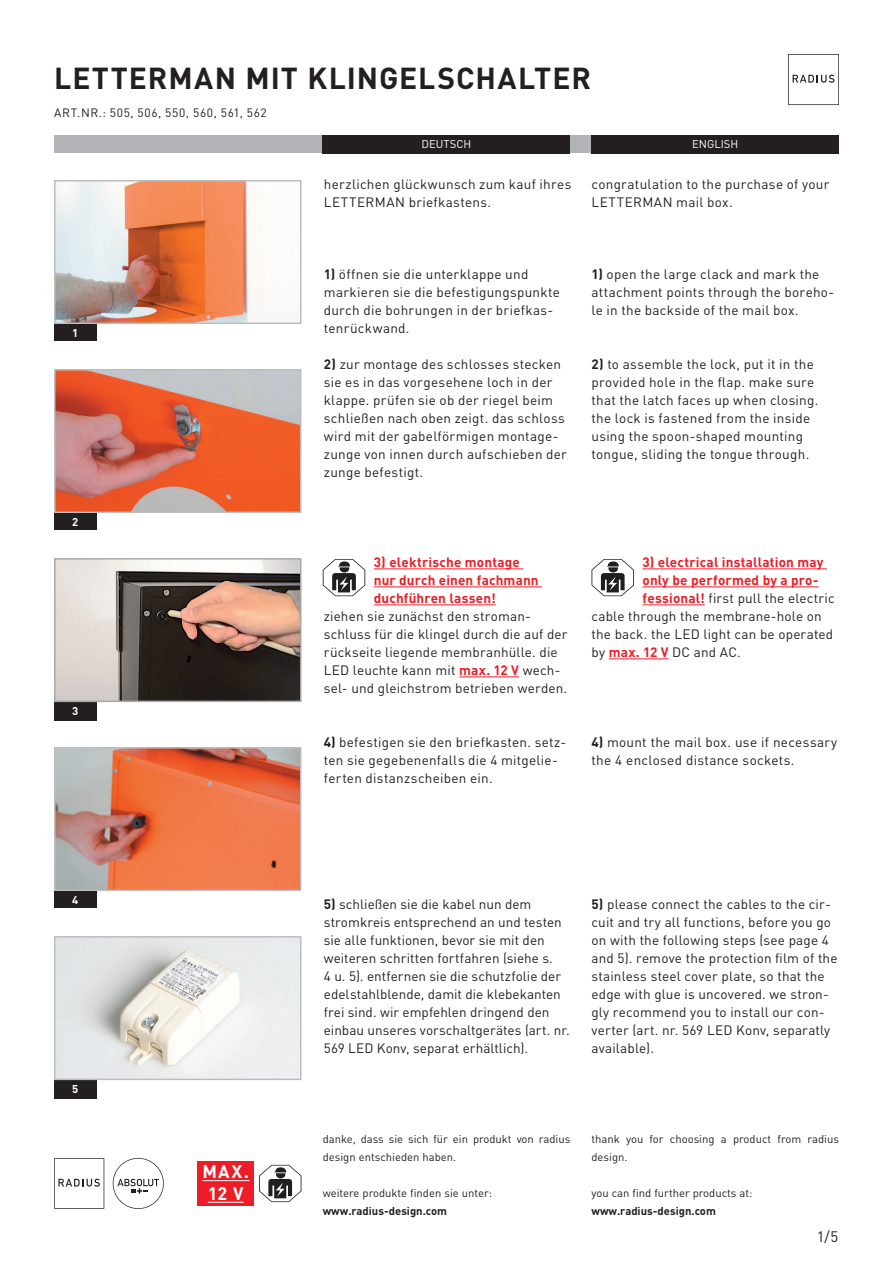
<style>
.page{position:relative;width:893px;height:1263px;background:#fff}
.page>*{position:absolute;margin:0;border:0;box-sizing:border-box;transform-origin:0 0}
.t1{font:700 30px "DIN Pro";letter-spacing:.035em;color:#231f20}
.t2{font:700 18px/21.6px "DIN Pro";color:#fff}
.t3{font:15px "DIN Pro";color:#231f20}
.t4{font:13.5px/18px "DIN Pro";letter-spacing:.015em;color:#231f20}
.t5{font:700 13.5px/18px "DIN Pro";letter-spacing:.015em;color:#ee1c26}
.t6{font:12px "DIN Pro";letter-spacing:.06em;color:#231f20}
.t7{font:11.25px/18px "DIN Pro";color:#231f20}
.t8{font:700 11.25px "DIN Pro";color:#231f20}
.t9{font:11.25px "DIN Pro";color:#fff}
.t10{font:700 11.25px "DIN Pro";color:#fff}
.s1{font-weight:700}
.s2{font-weight:700;color:#ee1c26}
</style>
<div class="page">
<div style="left:54px;top:135px;width:785px;height:18px;background:#b2b3b7"></div>
<div style="left:323px;top:135px;width:247px;height:18px;background:#231f20"></div>
<div style="left:591px;top:135px;width:248px;height:18px;background:#231f20"></div>
<svg style="left:259px;top:1165px;width:42px;height:37px"></svg>
<div style="left:198px;top:1161px;width:56px;height:45px;background:#ee1c26"></div>
<hr style="left:202px;top:1180px;width:48px;height:1px;background:#fff">
<hr style="left:208px;top:1202px;width:36px;height:1px;background:#fff">
<svg style="left:788px;top:54px;width:51px;height:51px"></svg>
<svg style="left:54px;top:1158px;width:50px;height:51px"></svg>
<svg style="left:113px;top:1158px;width:51px;height:51px"></svg>
<div style="left:54px;top:1080px;width:43px;height:18px;background:#231f20"></div>
<div style="left:54px;top:702px;width:43px;height:18px;background:#231f20"></div>
<img style="left:57px;top:561px;width:242px;height:138px">
<div style="left:54px;top:558px;width:248px;height:144px;border:2px solid #a8a9ad"></div>
<img style="left:57px;top:183px;width:231px;height:138px">
<div style="left:54px;top:180px;width:247px;height:144px;border:2px solid #bcbdc0"></div>
<div style="left:54px;top:324px;width:43px;height:17px;background:#231f20"></div>
<img style="left:57px;top:750px;width:241px;height:138px">
<div style="left:54px;top:747px;width:247px;height:144px;border:2px solid #bcbdc0"></div>
<img style="left:57px;top:939px;width:241px;height:138px">
<div style="left:54px;top:936px;width:247px;height:144px;border:2px solid #bcbdc0"></div>
<div style="left:54px;top:891px;width:43px;height:16px;background:#231f20"></div>
<img style="left:57px;top:372px;width:241px;height:138px">
<div style="left:54px;top:369px;width:247px;height:144px;border:2px solid #bcbdc0"></div>
<div style="left:54px;top:513px;width:43px;height:16px;background:#231f20"></div>
<hr style="left:374px;top:568px;width:149px;height:1px;background:#ee1c26">
<hr style="left:374px;top:586px;width:168px;height:1px;background:#ee1c26">
<hr style="left:374px;top:604px;width:122px;height:1px;background:#ee1c26">
<hr style="left:459px;top:676px;width:60px;height:1px;background:#ee1c26">
<hr style="left:642px;top:568px;width:185px;height:1px;background:#ee1c26">
<hr style="left:642px;top:586px;width:177px;height:1px;background:#ee1c26">
<hr style="left:642px;top:604px;width:63px;height:1px;background:#ee1c26">
<hr style="left:609px;top:658px;width:60px;height:1px;background:#ee1c26">
<svg style="left:323px;top:559px;width:42px;height:37px"></svg>
<svg style="left:591px;top:559px;width:43px;height:37px"></svg>
<h1 class="t1" style="left:54px;top:58px;width:538px">LETTERMAN MIT KLINGELSCHALTER</h1>
<p class="t6" style="left:54px;top:105px;width:214px">ART.NR.: 505, 506, 550, 560, 561, 562</p>
<p class="t10" style="left:72px;top:325px;width:8px">1</p>
<p class="t10" style="left:72px;top:514px;width:8px">2</p>
<p class="t10" style="left:72px;top:704px;width:8px">3</p>
<p class="t10" style="left:72px;top:892px;width:8px">4</p>
<p class="t10" style="left:72px;top:1082px;width:8px">5</p>
<h2 class="t2" style="left:202px;top:1160px;width:48px">MAX.<br>12 V</h2>
<p class="t9" style="left:422px;top:137px;width:51px">DEUTSCH</p>
<p class="t9" style="left:692px;top:137px;width:48px">ENGLISH</p>
<p class="t4" style="left:324px;top:175px;width:249px">herzlichen glückwunsch zum kauf ihres<br>LETTERMAN briefkastens.</p>
<p class="t4" style="left:591px;top:175px;width:239px">congratulation to the purchase of your<br>LETTERMAN mail box.</p>
<p class="t4" style="left:324px;top:265px;width:238px"><span class="s1">1)</span> öffnen sie die unterklappe und markieren sie die befestigungspunkte durch die bohrungen in der briefkas&shy;tenrückwand.</p>
<p class="t4" style="left:324px;top:355px;width:245px"><span class="s1">2)</span> zur montage des schlosses stecken sie es in das vorgesehene loch in der klappe. prüfen sie ob der riegel beim schließen nach oben zeigt. das schloss wird mit der gabelförmigen montage&shy;zunge von innen durch aufschieben der zunge befestigt.</p>
<p class="t4" style="left:591px;top:265px;width:244px"><span class="s1">1)</span> open the large clack and mark the attachment points through the boreho&shy;le in the backside of the mail box.</p>
<p class="t4" style="left:591px;top:355px;width:228px"><span class="s1">2)</span> to assemble the lock, put it in the provided hole in the flap. make sure that the latch faces up when closing. the lock is fastened from the inside using the spoon-shaped mounting tongue, sliding the tongue through.</p>
<p class="t5" style="left:374px;top:553px;width:166px">3) elektrische montage nur durch einen fachmann duchführen lassen!</p>
<p class="t4" style="left:324px;top:607px;width:245px">ziehen sie zunächst den stroman&shy;schluss für die klingel durch die auf der rückseite liegende membranhülle. die LED leuchte kann mit <span class="s2">max. 12 V</span> wech&shy;sel- und gleichstrom betrieben werden.</p>
<p class="t4" style="left:324px;top:733px;width:244px"><span class="s1">4)</span> befestigen sie den briefkasten. setz&shy;ten sie gegebenenfalls die 4 mitgelie&shy;ferten distanzscheiben ein.</p>
<p class="t5" style="left:642px;top:553px;width:182px">3) electrical installation may</p>
<p class="t5" style="left:642px;top:571px;width:178px">only be performed by a pro-</p>
<p class="t4" style="left:642px;top:589px;width:194px"><span class="s2">fessional!</span> first pull the electric</p>
<p class="t4" style="left:591px;top:607px;width:232px">cable through the membrane-hole on</p>
<p class="t4" style="left:591px;top:625px;width:243px">the back. the LED light can be operated</p>
<p class="t4" style="left:591px;top:643px;width:151px">by <span class="s2">max. 12 V</span> DC and AC.</p>
<p class="t4" style="left:591px;top:733px;width:247px"><span class="s1">4)</span> mount the mail box. use if necessary the 4 enclosed distance sockets.</p>
<p class="t4" style="left:324px;top:894px;width:247px"><span class="s1">5)</span> schließen sie die kabel nun dem stromkreis entsprechend an und testen sie alle funktionen, bevor sie mit den weiteren schritten fortfahren (siehe s.<br>4 u. 5). entfernen sie die schutzfolie der edelstahlblende, damit die klebekanten frei sind. wir empfehlen dringend den einbau unseres vorschaltgerätes (art. nr.<br>569 LED Konv, separat erhältlich).</p>
<p class="t4" style="left:591px;top:895px;width:248px"><span class="s1">5)</span> please connect the cables to the cir&shy;cuit and try all functions, before you go on with the following steps (see page 4 and 5). remove the protection film of the stainless steel cover plate, so that the edge with glue is uncovered. we stron&shy;gly recommend you to install our con&shy;verter (art. nr. 569 LED Konv, separatly available).</p>
<p class="t7" style="left:323px;top:1129px;width:249px">danke, dass sie sich für ein produkt von radius design entschieden haben.</p>
<p class="t7" style="left:323px;top:1183px;width:171px">weitere produkte finden sie unter:</p>
<p class="t8" style="left:323px;top:1203px;width:126px">www.radius-design.com</p>
<p class="t7" style="left:591px;top:1129px;width:249px">thank you for choosing a product from radius design.</p>
<p class="t7" style="left:591px;top:1183px;width:163px">you can find further products at:</p>
<p class="t8" style="left:591px;top:1203px;width:126px">www.radius-design.com</p>
<p class="t3" style="left:817px;top:1226px;width:23px">1/5</p>
</div>
